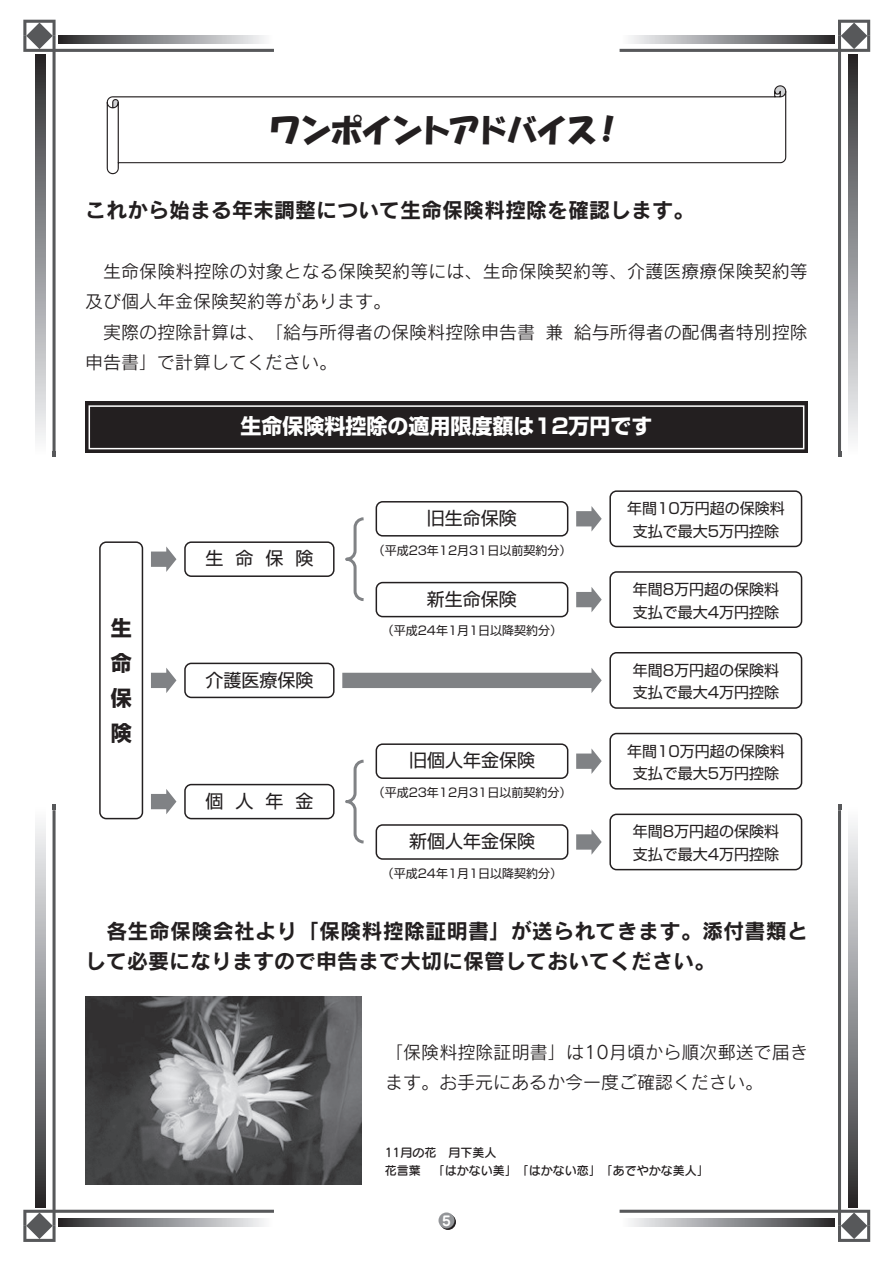
<style>
.page{position:relative;width:893px;height:1263px;background:#fff}
.page>*{position:absolute;margin:0;border:0;box-sizing:border-box;transform-origin:0 0}
.t1{font:33px "HG Soueikakupoptai";letter-spacing:-.115em;color:#231f20}
.t2{font:21px/30px "Rodin CID B";color:#231f20}
.t3{font:700 21px "Shin Go Pro";color:#fff}
.t4{font:700 21px/35px "Shin Go Pro";color:#231f20;text-align:justify}
.t5{font:18px/30px "Rodin CID M";color:#231f20}
.t6{font:18px "Shin Go Pro";color:#231f20}
.t7{font:15px/22.5px "Shin Go Pro";color:#231f20}
.t8{font:13.5px "Seurat CID B";color:#fff}
.t9{font:12px "Shin Go Pro";color:#231f20}
.t10{font:12px/18px "Seurat CID DB";color:#231f20}
</style>
<div class="page">
<svg style="left:23px;top:36px;width:251px;height:415px"></svg>
<svg style="left:53px;top:451px;width:3px;height:6px"></svg>
<svg style="left:23px;top:20px;width:33px;height:29px"></svg>
<svg style="left:36px;top:54px;width:9px;height:397px;background:#929395"></svg>
<svg style="left:59px;top:35px;width:214px;height:9px;background:#939497"></svg>
<svg style="left:620px;top:48px;width:250px;height:403px"></svg>
<svg style="left:838px;top:451px;width:3px;height:6px"></svg>
<svg style="left:838px;top:20px;width:32px;height:29px"></svg>
<svg style="left:848px;top:54px;width:10px;height:397px;background:#929395"></svg>
<svg style="left:630px;top:35px;width:205px;height:9px;background:#909093"></svg>
<svg style="left:23px;top:810px;width:251px;height:416px"></svg>
<svg style="left:53px;top:804px;width:3px;height:6px"></svg>
<svg style="left:23px;top:1212px;width:33px;height:30px"></svg>
<svg style="left:36px;top:810px;width:9px;height:397px;background:#939496"></svg>
<svg style="left:59px;top:1218px;width:214px;height:8px;background:#939497"></svg>
<svg style="left:620px;top:810px;width:250px;height:403px"></svg>
<svg style="left:838px;top:804px;width:3px;height:6px"></svg>
<svg style="left:838px;top:1212px;width:32px;height:30px"></svg>
<svg style="left:848px;top:810px;width:10px;height:397px;background:#939496"></svg>
<svg style="left:630px;top:1218px;width:205px;height:8px;background:#909093"></svg>
<svg style="left:440px;top:1214px;width:16px;height:16px"></svg>
<div style="left:438px;top:1212px;width:16px;height:16px;background:#939598;border-radius:50%"></div>
<svg style="left:107px;top:85px;width:679px;height:89px"></svg>
<img style="left:85px;top:997px;width:276px;height:187px">
<div style="left:85px;top:402px;width:723px;height:51px;background:#231f20"></div>
<div style="left:89px;top:405px;width:715px;height:44px;border:2px solid #fff"></div>
<div style="left:184px;top:663px;width:151px;height:35px;border:2px solid #231f20;border-radius:6px"></div>
<div style="left:184px;top:784px;width:151px;height:35px;border:2px solid #231f20;border-radius:6px"></div>
<div style="left:376px;top:501px;width:192px;height:35px;border:2px solid #231f20;border-radius:6px"></div>
<div style="left:609px;top:490px;width:193px;height:57px;border:2px solid #231f20;border-radius:6px"></div>
<div style="left:609px;top:571px;width:193px;height:57px;border:2px solid #231f20;border-radius:6px"></div>
<div style="left:609px;top:733px;width:193px;height:56px;border:2px solid #231f20;border-radius:6px"></div>
<div style="left:609px;top:813px;width:193px;height:57px;border:2px solid #231f20;border-radius:6px"></div>
<div style="left:609px;top:652px;width:193px;height:57px;border:2px solid #231f20;border-radius:6px"></div>
<div style="left:376px;top:582px;width:192px;height:35px;border:2px solid #231f20;border-radius:6px"></div>
<div style="left:376px;top:743px;width:192px;height:36px;border:2px solid #231f20;border-radius:6px"></div>
<div style="left:376px;top:824px;width:192px;height:36px;border:2px solid #231f20;border-radius:6px"></div>
<div style="left:184px;top:541px;width:151px;height:36px;border:2px solid #231f20;border-radius:6px"></div>
<div style="left:99px;top:541px;width:44px;height:278px;border:2px solid #231f20;border-radius:6px"></div>
<svg style="left:151px;top:546px;width:25px;height:26px"></svg>
<svg style="left:151px;top:668px;width:25px;height:25px"></svg>
<svg style="left:576px;top:506px;width:26px;height:25px"></svg>
<svg style="left:576px;top:587px;width:26px;height:25px"></svg>
<svg style="left:342px;top:668px;width:260px;height:25px"></svg>
<svg style="left:576px;top:748px;width:26px;height:26px"></svg>
<svg style="left:576px;top:829px;width:26px;height:26px"></svg>
<svg style="left:151px;top:789px;width:25px;height:25px"></svg>
<svg style="left:345px;top:517px;width:19px;height:84px"></svg>
<svg style="left:345px;top:759px;width:19px;height:85px"></svg>
<h1 class="t1" style="left:269px;top:113px;width:357px">ワンポイントアドバイス！</h1>
<p class="t2" style="left:85px;top:195px;width:611px">これから始まる年末調整について生命保険料控除を確認します。</p>
<p class="t5" style="left:85px;top:256px;width:724px">　生命保険料控除の対象となる保険契約等には、生命保険契約等、介護医療療保険契約等及び個人年金保険契約等があります。<br>　実際の控除計算は、「給与所得者の保険料控除申告書 兼 給与所得者の配偶者特別控除申告書」で計算してください。</p>
<p class="t3" style="left:240px;top:410px;width:414px">生命保険料控除の適用限度額は12万円です</p>
<p class="t4" style="left:111px;top:608px;width:22px">生命保険</p>
<p class="t6" style="left:205px;top:544px;width:109px">生命保険</p>
<p class="t6" style="left:205px;top:665px;width:109px">介護医療保険</p>
<p class="t6" style="left:205px;top:786px;width:109px">個人年金</p>
<p class="t6" style="left:427px;top:503px;width:91px">旧生命保険</p>
<p class="t7" style="left:627px;top:495px;width:159px;text-align:center">年間10万円超の保険料支払で最大5万円控除</p>
<p class="t9" style="left:373px;top:540px;width:200px">（平成23年12月31日以前契約分）</p>
<p class="t6" style="left:427px;top:584px;width:91px">新生命保険</p>
<p class="t9" style="left:382px;top:621px;width:182px">（平成24年1月1日以降契約分）</p>
<p class="t6" style="left:409px;top:746px;width:127px">旧個人年金保険</p>
<p class="t9" style="left:373px;top:783px;width:200px">（平成23年12月31日以前契約分）</p>
<p class="t6" style="left:409px;top:826px;width:127px">新個人年金保険</p>
<p class="t9" style="left:382px;top:863px;width:182px">（平成24年1月1日以降契約分）</p>
<p class="t7" style="left:633px;top:576px;width:148px">年間8万円超の保険料支払で最大4万円控除</p>
<p class="t7" style="left:633px;top:657px;width:148px">年間8万円超の保険料支払で最大4万円控除</p>
<p class="t7" style="left:627px;top:738px;width:159px;text-align:center">年間10万円超の保険料支払で最大5万円控除</p>
<p class="t7" style="left:633px;top:819px;width:148px">年間8万円超の保険料支払で最大4万円控除</p>
<p class="t2" style="left:85px;top:915px;width:725px">　各生命保険会社より「保険料控除証明書」が送られてきます。添付書類として必要になりますので申告まで大切に保管しておいてください。</p>
<p class="t5" style="left:385px;top:1036px;width:424px">「保険料控除証明書」は10月頃から順次郵送で届きます。お手元にあるか今一度ご確認ください。</p>
<p class="t10" style="left:385px;top:1143px;width:325px">11月の花　月下美人<br>花言葉　「はかない美」「はかない恋」「あでやかな美人」</p>
<p class="t8" style="left:442px;top:1211px;width:10px">5</p>
</div>
